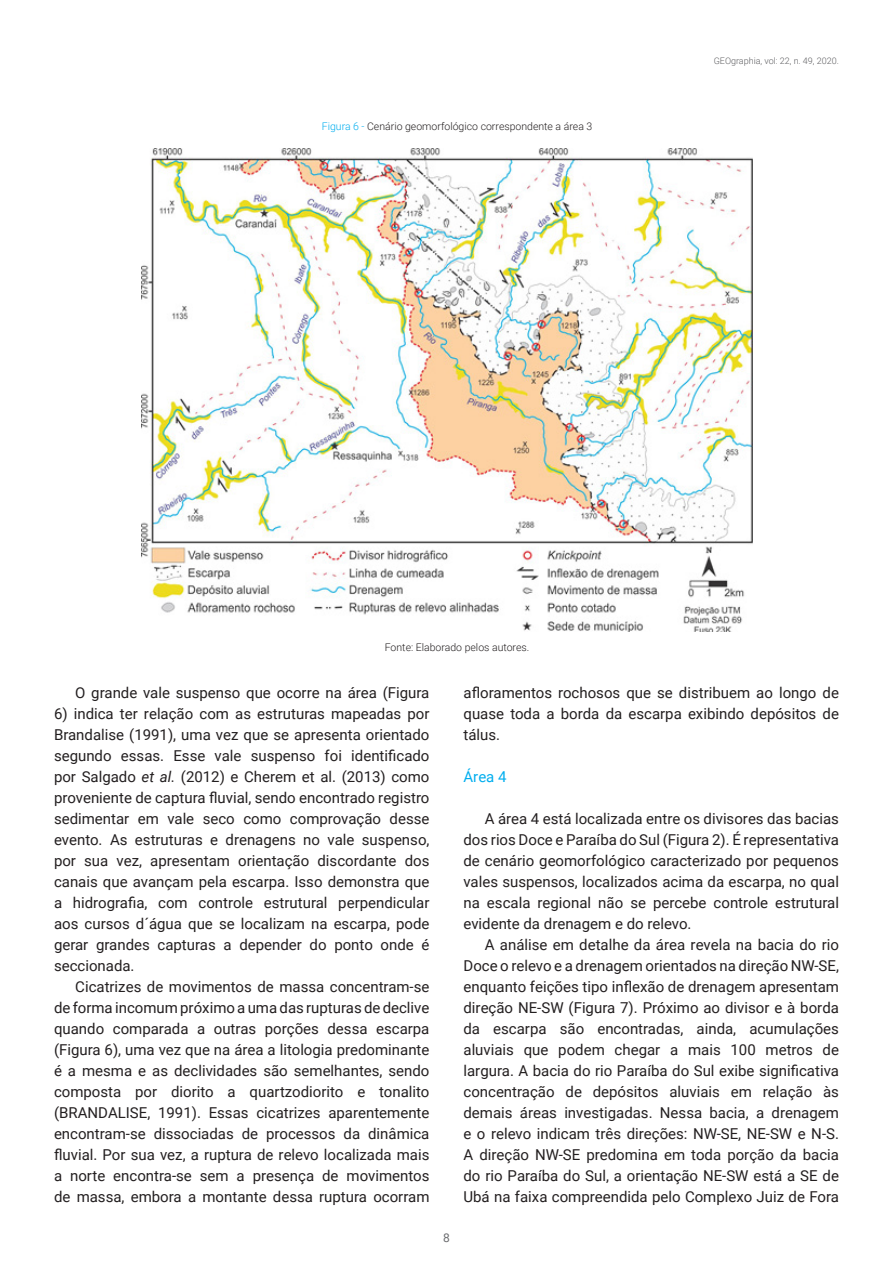
<style>
.page{position:relative;width:893px;height:1263px;background:#fff}
.page>*{position:absolute;margin:0;border:0;box-sizing:border-box;transform-origin:0 0}
.t1{font:15px/21px "Roboto";color:#231f20;text-align:justify}
.t2{font:15px "Roboto";color:#00aeef}
.t3{font:12px "Roboto";color:#6c6d70}
.Gradiva{font:300 10.5px "Roboto";color:#231f20}
.t4{font:300 9px "Roboto";color:#5f5f62}
.s1{color:#00aeef}
.s2{font-style:italic}
</style>
<div class="page">
<img style="left:141px;top:148px;width:611px;height:483px">
<p class="Gradiva" style="left:322px;top:119px;width:272px"><span class="s1">Figura 6 -</span> Cenário geomorfológico correspondente a área 3</p>
<p class="t4" style="left:714px;top:55px;width:127px">GEOgraphia, vol: 22, n. 49, 2020.</p>
<p class="Gradiva" style="left:385px;top:640px;width:146px">Fonte: Elaborado pelos autores.</p>
<p class="t1" style="left:75px;top:682px;width:356px">O grande vale suspenso que ocorre na área (Figura</p>
<p class="t1" style="left:54px;top:703px;width:377px">6) indica ter relação com as estruturas mapeadas por Brandalise (1991), uma vez que se apresenta orientado segundo essas. Esse vale suspenso foi identificado por Salgado <span class="s2">et al.</span> (2012) e Cherem et al. (2013) como proveniente de captura fluvial, sendo encontrado registro sedimentar em vale seco como comprovação desse evento. As estruturas e drenagens no vale suspenso, por sua vez, apresentam orientação discordante dos canais que avançam pela escarpa. Isso demonstra que a hidrografia, com controle estrutural perpendicular aos cursos d´água que se localizam na escarpa, pode gerar grandes capturas a depender do ponto onde é seccionada.</p>
<p class="t1" style="left:54px;top:976px;width:377px;text-indent:21px">Cicatrizes de movimentos de massa concentram-se de forma incomum próximo a uma das rupturas de declive quando comparada a outras porções dessa escarpa (Figura 6), uma vez que na área a litologia predominante é a mesma e as declividades são semelhantes, sendo composta por diorito a quartzodiorito e tonalito (BRANDALISE, 1991). Essas cicatrizes aparentemente encontram-se dissociadas de processos da dinâmica fluvial. Por sua vez, a ruptura de relevo localizada mais a norte encontra-se sem a presença de movimentos de massa, embora a montante dessa ruptura ocorram</p>
<p class="t3" style="left:443px;top:1229px;width:8px">8</p>
<p class="t1" style="left:463px;top:682px;width:377px">afloramentos rochosos que se distribuem ao longo de quase toda a borda da escarpa exibindo depósitos de tálus.</p>
<p class="t2" style="left:463px;top:766px;width:45px">Área 4</p>
<p class="t1" style="left:463px;top:808px;width:377px;text-indent:21px">A área 4 está localizada entre os divisores das bacias dos rios Doce e Paraíba do Sul (Figura 2). É representativa de cenário geomorfológico caracterizado por pequenos vales suspensos, localizados acima da escarpa, no qual na escala regional não se percebe controle estrutural evidente da drenagem e do relevo.</p>
<p class="t1" style="left:463px;top:934px;width:377px;text-indent:21px">A análise em detalhe da área revela na bacia do rio Doce o relevo e a drenagem orientados na direção NW-SE, enquanto feições tipo inflexão de drenagem apresentam direção NE-SW (Figura 7). Próximo ao divisor e à borda da escarpa são encontradas, ainda, acumulações aluviais que podem chegar a mais 100 metros de largura. A bacia do rio Paraíba do Sul exibe significativa concentração de depósitos aluviais em relação às demais áreas investigadas. Nessa bacia, a drenagem e o relevo indicam três direções: NW-SE, NE-SW e N-S.<br>A direção NW-SE predomina em toda porção da bacia do rio Paraíba do Sul, a orientação NE-SW está a SE de Ubá na faixa compreendida pelo Complexo Juiz de Fora</p>
</div>
